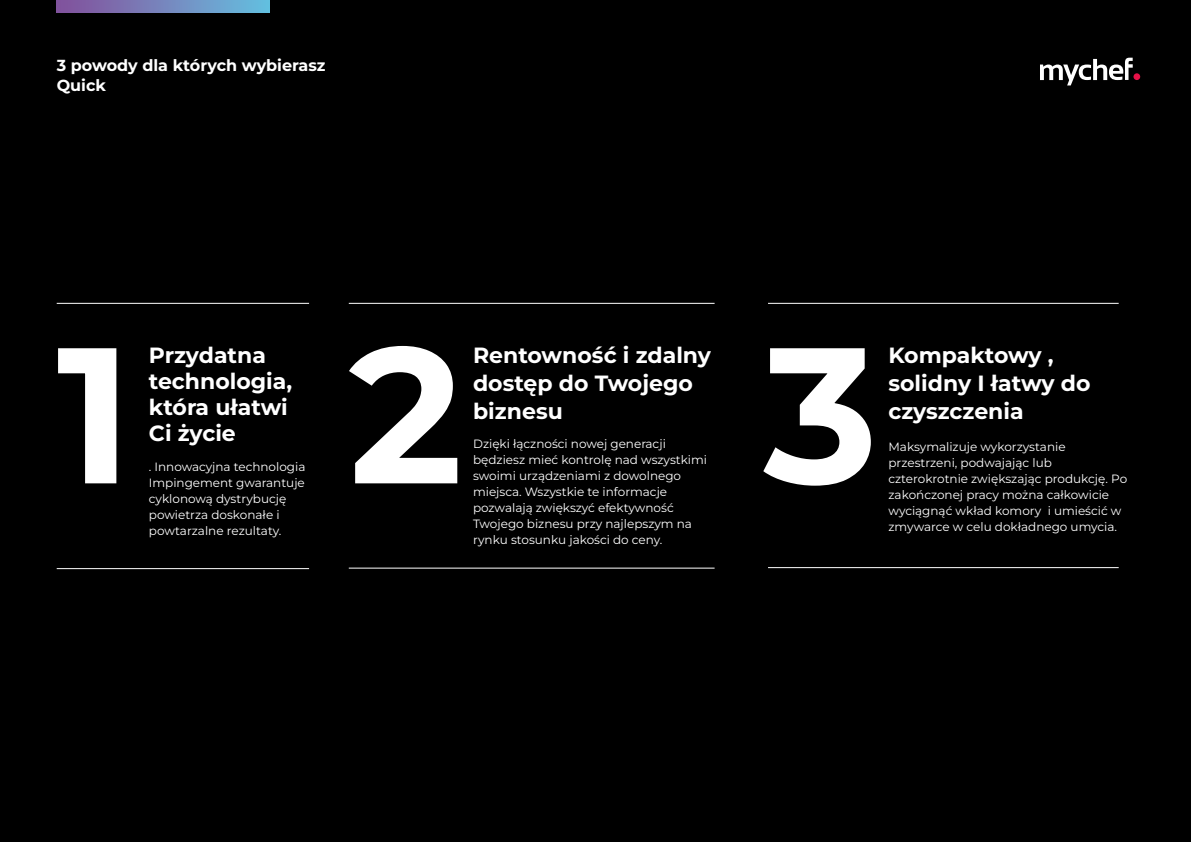
<style>
.page{position:relative;width:1191px;height:842px;background:#000}
.page>*{position:absolute;margin:0;border:0;box-sizing:border-box;transform-origin:0 0}
.t1{font:700 193px "Montserrat";color:#fff}
.t2{font:700 22px/28px "Montserrat";color:#fff}
.t3{font:700 16px/20px "Montserrat";color:#fff}
.t4{font:12px/16px "Montserrat";color:#fff}
</style>
<div class="page">
<svg style="left:57px;top:1px;width:212px;height:11px;background:#7486bd"></svg>
<div style="left:1133px;top:73px;width:7px;height:7px;background:#e51147;border-radius:50%"></div>
<svg style="left:1040px;top:58px;width:92px;height:27px"></svg>
<hr style="left:57px;top:568px;width:252px;height:1px;background:#fff">
<hr style="left:57px;top:303px;width:252px;height:1px;background:#fff">
<hr style="left:349px;top:568px;width:365px;height:1px;background:#fff">
<hr style="left:349px;top:303px;width:365px;height:1px;background:#fff">
<hr style="left:768px;top:567px;width:350px;height:1px;background:#fff">
<hr style="left:768px;top:303px;width:350px;height:1px;background:#fff">
<h3 class="t3" style="left:57px;top:54px;width:270px">3 powody dla których wybierasz<br>Quick</h3>
<h1 class="t1" style="left:57px;top:286px;width:77px">1</h1>
<h2 class="t2" style="left:149px;top:342px;width:145px;line-height:26px">Przydatna technologia, która ułatwi<br>Ci życie</h2>
<p class="t4" style="left:149px;top:459px;width:158px">. Innowacyjna technologia<br>Impingement gwarantuje cyklonową dystrybucję powietrza doskonałe i powtarzalne rezultaty.</p>
<h1 class="t1" style="left:349px;top:286px;width:115px">2</h1>
<h2 class="t2" style="left:473px;top:341px;width:239px">Rentowność i zdalny dostęp do Twojego biznesu</h2>
<p class="t4" style="left:473px;top:435px;width:236px">Dzięki łączności nowej generacji będziesz mieć kontrolę nad wszystkimi swoimi urządzeniami z dowolnego miejsca. Wszystkie te informacje pozwalają zwiększyć efektywność Twojego biznesu przy najlepszym na rynku stosunku jakości do ceny.</p>
<h1 class="t1" style="left:763px;top:286px;width:116px">3</h1>
<h2 class="t2" style="left:888px;top:341px;width:203px">Kompaktowy , solidny I łatwy do czyszczenia</h2>
<p class="t4" style="left:888px;top:438px;width:240px">Maksymalizuje wykorzystanie przestrzeni, podwajając lub czterokrotnie zwiększając produkcję. Po zakończonej pracy można całkowicie wyciągnąć wkład komory i umieścić w zmywarce w celu dokładnego umycia.</p>
</div>
